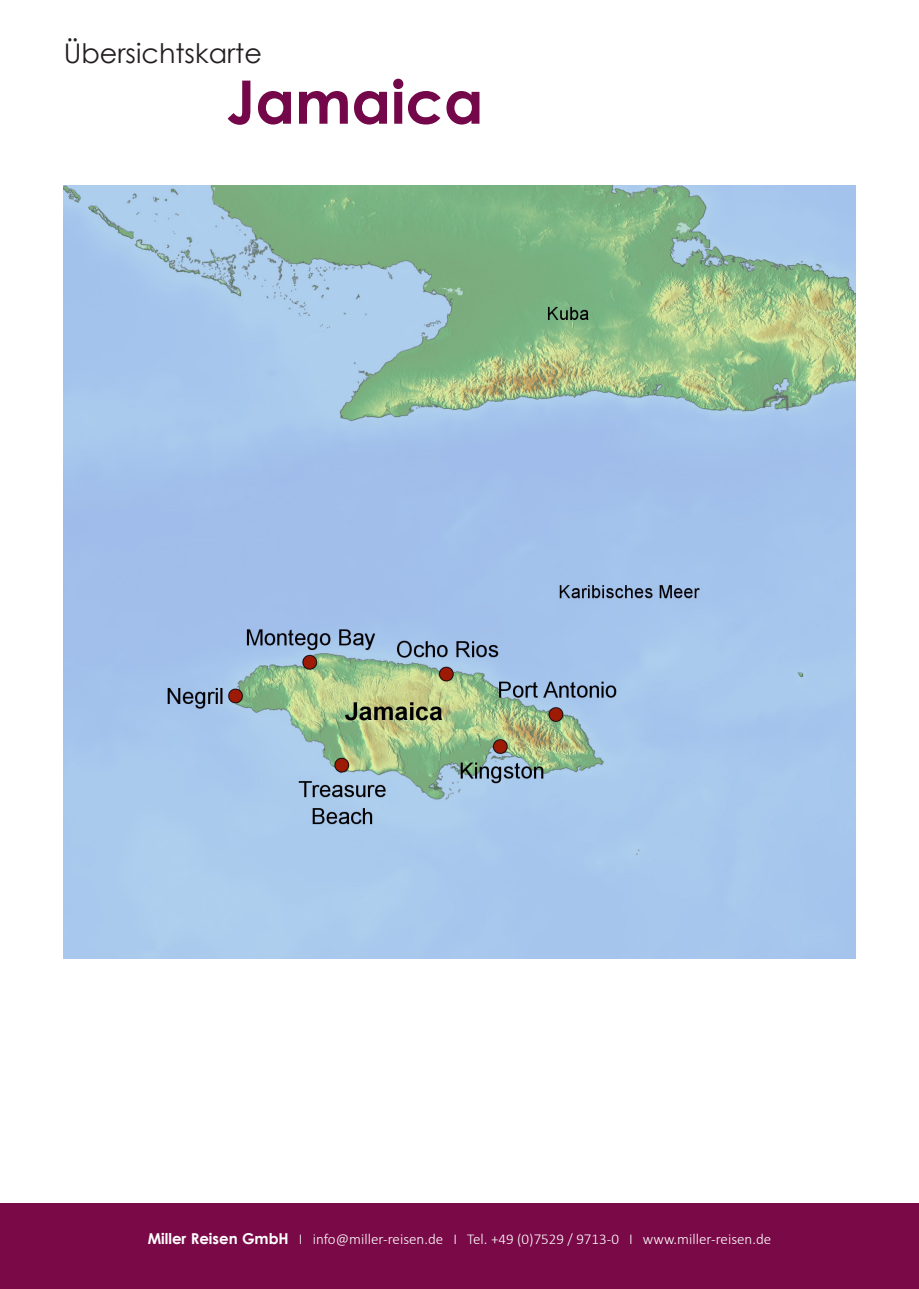
<style>
.page{position:relative;width:919px;height:1289px;background:#fff}
.page>*{position:absolute;margin:0;border:0;box-sizing:border-box;transform-origin:0 0}
.t1{font:700 60px "Century Gothic";color:#740749}
.t2{font:27px "Century Gothic";color:#231f20}
.t3{font:300 15px "Calibri";color:#fff}
.s1{font-family:"Century Gothic";font-weight:700}
</style>
<div class="page">
<img style="left:64px;top:185px;width:791px;height:773px">
<div style="left:0;top:1203px;width:918px;height:85px;background:#7a0947"></div>
<h2 class="t2" style="left:64px;top:34px;width:200px">Übersichtskarte</h2>
<h1 class="t1" style="left:226px;top:56px;width:258px">Jamaica</h1>
<p class="t3" style="left:148px;top:1229px;width:625px"><span class="s1">Miller Reisen GmbH</span> I info@miller-reisen.de I Tel. +49 (0)7529 / 9713-0 I www.miller-reisen.de</p>
</div>
